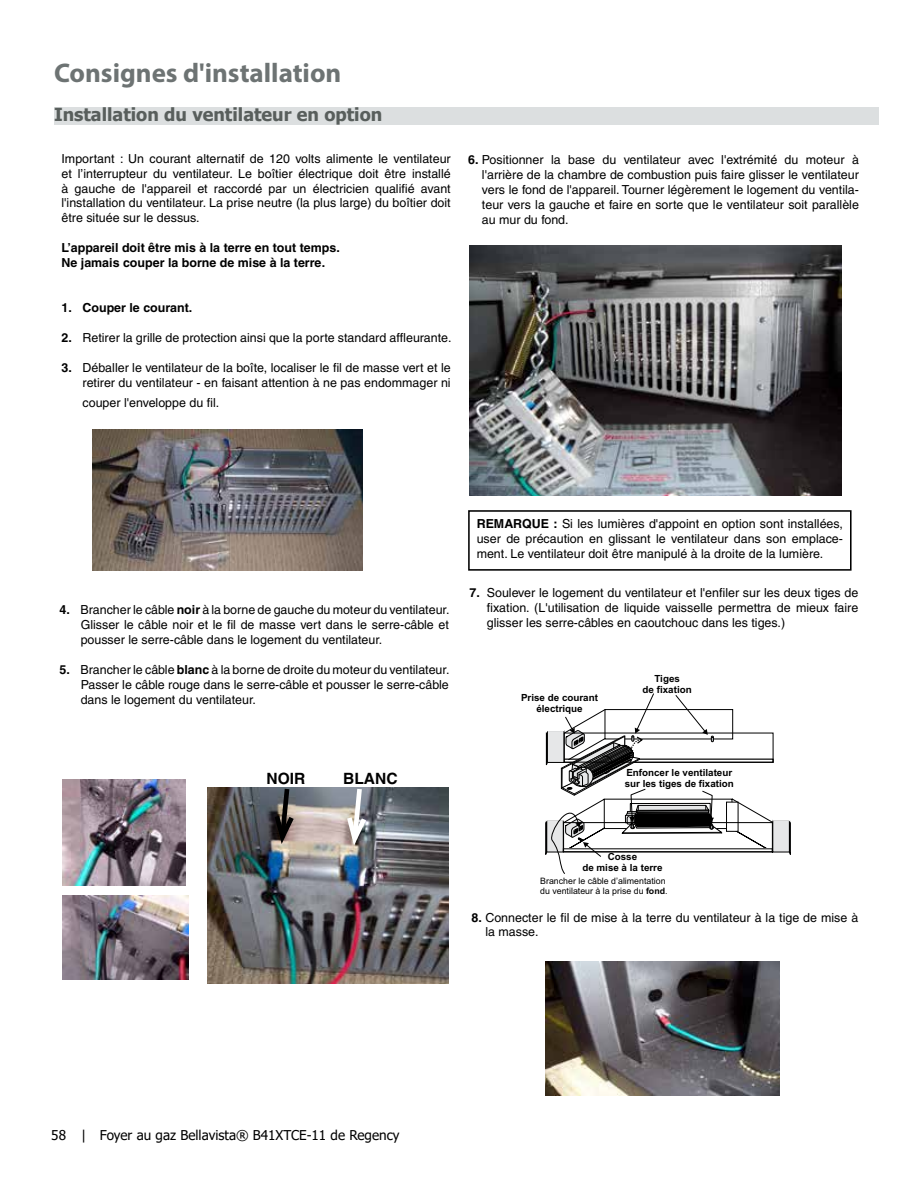
<style>
.page{position:relative;width:918px;height:1188px;background:#fff}
.page>*{position:absolute;margin:0;border:0;box-sizing:border-box;transform-origin:0 0}
.t1{font:700 27px "Myriad Pro";color:#6d7373}
.t2{font:700 18px "Tahoma";color:#585e5c}
.t3{font:700 15.6px "Helvetica";color:#000}
.t4{font:13.5px "Tahoma";color:#000}
.t5{font:12.45px/15px "Helvetica";color:#000;text-align:justify}
.t6{font:700 12.45px/15px "Helvetica";color:#000}
.t7{font:700 9.75px/10.9px "Arial";color:#000;text-align:center}
.t8{font:8.85px/9.9px "Arial";color:#000}
.s1{font-weight:700}
</style>
<div class="page">
<img style="left:92px;top:429px;width:270px;height:142px">
<img style="left:208px;top:787px;width:240px;height:196px">
<img style="left:63px;top:780px;width:123px;height:105px">
<img style="left:63px;top:896px;width:126px;height:84px">
<svg style="left:271px;top:787px;width:27px;height:64px;background:#6c6663"></svg>
<svg style="left:344px;top:787px;width:26px;height:65px"></svg>
<img style="left:470px;top:245px;width:372px;height:251px">
<img style="left:546px;top:962px;width:233px;height:134px">
<svg style="left:545px;top:693px;width:246px;height:181px"></svg>
<div style="left:468px;top:510px;width:384px;height:61px;border:2px solid #000"></div>
<div style="left:54px;top:107px;width:825px;height:17px;background:#dcdfe0"></div>
<h1 class="t1" style="left:54px;top:55px;width:289px">Consignes d'installation</h1>
<h2 class="t2" style="left:54px;top:101px;width:330px">Installation du ventilateur en option</h2>
<p class="t5" style="left:62px;top:151px;width:391px">Important : Un courant alternatif de 120 volts alimente le ventilateur et l’interrupteur du ventilateur. Le boîtier électrique doit être installé à gauche de l'appareil et raccordé par un électricien qualifié avant l'installation du ventilateur. La prise neutre (la plus large) du boîtier doit être située sur le dessus.</p>
<p class="t6" style="left:62px;top:240px;width:280px">L’appareil doit être mis à la terre en tout temps.<br>Ne jamais couper la borne de mise à la terre.</p>
<p class="t6" style="left:62px;top:300px;width:132px">1. Couper le courant.</p>
<p class="t5" style="left:62px;top:330px;width:391px"><span class="s1">2.</span> Retirer la grille de protection ainsi que la porte standard affleurante.</p>
<p class="t5" style="left:62px;top:360px;width:391px;text-align:right"><span class="s1">3.</span> Déballer le ventilateur de la boîte, localiser le fil de masse vert et le retirer du ventilateur - en faisant attention à ne pas endommager ni</p>
<p class="t5" style="left:83px;top:395px;width:138px">couper l'enveloppe du fil.</p>
<p class="t5" style="left:482px;top:152px;width:378px;text-indent:-14px"><span class="s1">6.</span> Positionner la base du ventilateur avec l'extrémité du moteur à l'arrière de la chambre de combustion puis faire glisser le ventilateur vers le fond de l'appareil. Tourner légèrement le logement du ventila&shy;teur vers la gauche et faire en sorte que le ventilateur soit parallèle au mur du fond.</p>
<p class="t5" style="left:81px;top:603px;width:370px;text-indent:-21px"><span class="s1">4.</span> Brancher le câble <span class="s1">noir</span> à la borne de gauche du moteur du ventilateur.<br>Glisser le câble noir et le fil de masse vert dans le serre-câble et pousser le serre-câble dans le logement du ventilateur.</p>
<p class="t5" style="left:81px;top:662px;width:370px;text-indent:-21px"><span class="s1">5.</span> Brancher le câble <span class="s1">blanc</span> à la borne de droite du moteur du ventilateur.<br>Passer le câble rouge dans le serre-câble et pousser le serre-câble dans le logement du ventilateur.</p>
<p class="t5" style="left:477px;top:517px;width:368px"><span class="s1">REMARQUE :</span> Si les lumières d'appoint en option sont installées, user de précaution en glissant le ventilateur dans son emplace&shy;ment. Le ventilateur doit être manipulé à la droite de la lumière.</p>
<p class="t5" style="left:487px;top:585px;width:373px;text-indent:-17px"><span class="s1">7.</span> Soulever le logement du ventilateur et l'enfiler sur les deux tiges de fixation. (L'utilisation de liquide vaisselle permettra de mieux faire glisser les serre-câbles en caoutchouc dans les tiges.)</p>
<p class="t7" style="left:521px;top:692px;width:78px">Prise de courant électrique</p>
<p class="t7" style="left:643px;top:673px;width:51px">Tiges<br>de fixation</p>
<p class="t3" style="left:266px;top:769px;width:40px">NOIR</p>
<p class="t3" style="left:343px;top:769px;width:56px">BLANC</p>
<p class="t7" style="left:625px;top:767px;width:111px;text-align:left">Enfoncer le ventilateur sur les tiges de fixation</p>
<p class="t7" style="left:582px;top:851px;width:82px">Cosse<br>de mise à la terre</p>
<p class="t8" style="left:540px;top:877px;width:129px">Brancher le câble d’alimentation du ventilateur à la prise du <span class="s1">fond</span>.</p>
<p class="t5" style="left:485px;top:910px;width:374px;text-indent:-14px"><span class="s1">8.</span> Connecter le fil de mise à la terre du ventilateur à la tige de mise à la masse.</p>
<p class="t4" style="left:51px;top:1126px;width:350px">58 | Foyer au gaz Bellavista® B41XTCE-11 de Regency</p>
</div>
